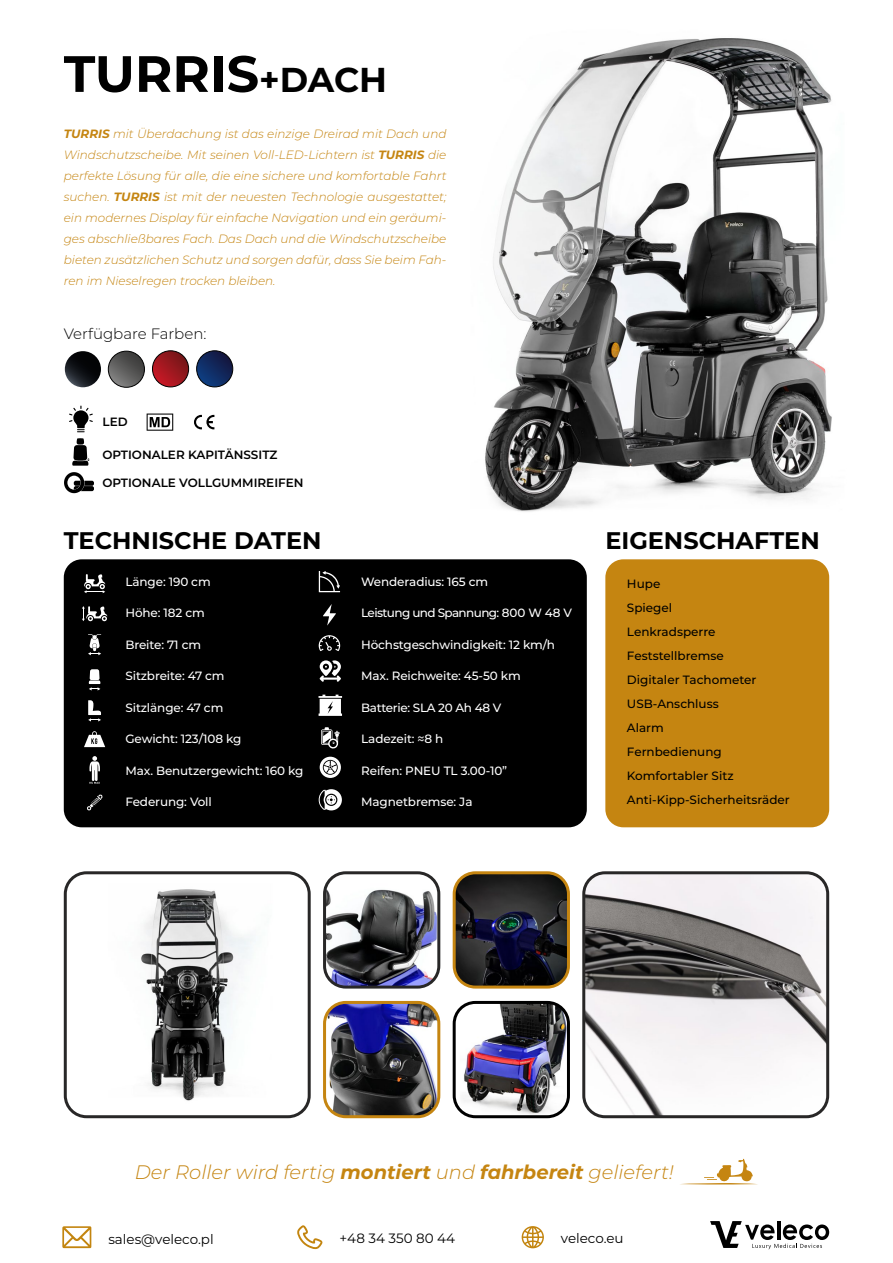
<style>
.page{position:relative;width:893px;height:1263px;background:#fff}
.page>*{position:absolute;margin:0;border:0;box-sizing:border-box;transform-origin:0 0}
.t1{font:700 51px "Montserrat";color:#000}
.t2{font:700 24px "Montserrat";color:#000}
.t3{font:italic 300 19.5px "Montserrat";color:#c58511}
.t4{font:300 15px "Montserrat";color:#000}
.t5{font:13.5px "Montserrat";color:#000}
.t6{font:italic 300 12px/21px "Montserrat";color:#c58511;text-align:justify}
.t7{font:500 12px "Montserrat";letter-spacing:-.01em;color:#fff}
.t8{font:500 12px/24px "Montserrat";color:#000}
.t9{font:600 12px "Montserrat";color:#000}
.t10{font:500 12px "Montserrat";letter-spacing:-.05em;color:#fff}
.s1{font-size:34.5px}
.s2{font-weight:700}
</style>
<div class="page">
<svg style="left:710px;top:1221px;width:119px;height:28px"></svg>
<svg style="left:62px;top:1226px;width:29px;height:22px"></svg>
<svg style="left:297px;top:1225px;width:25px;height:24px"></svg>
<svg style="left:522px;top:1226px;width:22px;height:22px"></svg>
<div style="left:64px;top:559px;width:523px;height:268px;background:#000;border-radius:18px"></div>
<div style="left:605px;top:559px;width:224px;height:268px;background:#c58511;border-radius:18px"></div>
<svg style="left:84px;top:574px;width:21px;height:19px"></svg>
<svg style="left:88px;top:634px;width:13px;height:21px"></svg>
<svg style="left:82px;top:606px;width:25px;height:15px"></svg>
<svg style="left:89px;top:669px;width:11px;height:21px"></svg>
<svg style="left:88px;top:700px;width:13px;height:21px"></svg>
<svg style="left:84px;top:731px;width:21px;height:16px"></svg>
<svg style="left:89px;top:756px;width:11px;height:28px"></svg>
<svg style="left:87px;top:794px;width:16px;height:17px"></svg>
<svg style="left:319px;top:571px;width:21px;height:21px"></svg>
<svg style="left:323px;top:604px;width:13px;height:21px"></svg>
<svg style="left:319px;top:635px;width:21px;height:16px"></svg>
<svg style="left:320px;top:660px;width:21px;height:22px"></svg>
<svg style="left:318px;top:695px;width:24px;height:21px"></svg>
<svg style="left:321px;top:727px;width:18px;height:22px"></svg>
<svg style="left:320px;top:757px;width:21px;height:21px"></svg>
<svg style="left:319px;top:789px;width:23px;height:21px"></svg>
<svg style="left:680px;top:1159px;width:78px;height:26px"></svg>
<img style="left:485px;top:38px;width:347px;height:474px">
<img style="left:456px;top:1004px;width:110px;height:111px">
<div style="left:453px;top:1001px;width:117px;height:117px;border:3px solid #000;border-radius:21px"></div>
<img style="left:327px;top:1004px;width:110px;height:111px">
<div style="left:323px;top:1001px;width:117px;height:117px;border:3px solid #c58511;border-radius:21px"></div>
<img style="left:454px;top:875px;width:113px;height:112px">
<div style="left:453px;top:871px;width:117px;height:117px;border:3px solid #c58511;border-radius:21px"></div>
<img style="left:326px;top:875px;width:113px;height:112px">
<div style="left:323px;top:871px;width:117px;height:117px;border:3px solid #282727;border-radius:21px"></div>
<img style="left:586px;top:875px;width:240px;height:240px">
<div style="left:582px;top:871px;width:247px;height:247px;border:3px solid #282727;border-radius:21px"></div>
<img style="left:67px;top:875px;width:240px;height:240px">
<div style="left:64px;top:871px;width:247px;height:247px;border:3px solid #282727;border-radius:21px"></div>
<svg style="left:69px;top:406px;width:24px;height:26px"></svg>
<svg style="left:72px;top:438px;width:17px;height:28px"></svg>
<svg style="left:147px;top:413px;width:26px;height:18px"></svg>
<svg style="left:194px;top:415px;width:20px;height:14px"></svg>
<svg style="left:108px;top:351px;width:36px;height:36px"></svg>
<div style="left:108px;top:351px;width:37px;height:37px;border:1px solid #000;border-radius:50%"></div>
<svg style="left:152px;top:351px;width:37px;height:36px"></svg>
<div style="left:152px;top:350px;width:37px;height:37px;border:1px solid #000;border-radius:50%"></div>
<svg style="left:197px;top:351px;width:36px;height:36px"></svg>
<div style="left:196px;top:350px;width:37px;height:37px;border:1px solid #000;border-radius:50%"></div>
<svg style="left:65px;top:351px;width:36px;height:36px"></svg>
<svg style="left:64px;top:472px;width:30px;height:21px"></svg>
<h1 class="t1" style="left:64px;top:37px;width:325px">TURRIS<span class="s1">+DACH</span></h1>
<p class="t6" style="left:64px;top:123px;width:384px"><span class="s2">TURRIS</span> mit Überdachung ist das einzige Dreirad mit Dach und Windschutzscheibe. Mit seinen Voll-LED-Lichtern ist <span class="s2">TURRIS</span> die perfekte Lösung für alle, die eine sichere und komfortable Fahrt suchen. <span class="s2">TURRIS</span> ist mit der neuesten Technologie ausgestattet; ein modernes Display für einfache Navigation und ein geräumi&shy;ges abschließbares Fach. Das Dach und die Windschutzscheibe bieten zusätzlichen Schutz und sorgen dafür, dass Sie beim Fah&shy;ren im Nieselregen trocken bleiben.</p>
<p class="t4" style="left:64px;top:323px;width:144px">Verfügbare Farben:</p>
<p class="t9" style="left:103px;top:413px;width:27px">LED</p>
<p class="t9" style="left:102px;top:446px;width:177px">OPTIONALER KAPITÄNSSITZ</p>
<p class="t9" style="left:102px;top:474px;width:203px">OPTIONALE VOLLGUMMIREIFEN</p>
<h2 class="t2" style="left:64px;top:524px;width:259px">TECHNISCHE DATEN</h2>
<h2 class="t2" style="left:605px;top:524px;width:216px">EIGENSCHAFTEN</h2>
<p class="t7" style="left:125px;top:573px;width:87px">Länge: 190 cm</p>
<p class="t7" style="left:125px;top:605px;width:81px">Höhe: 182 cm</p>
<p class="t7" style="left:125px;top:636px;width:77px">Breite: 71 cm</p>
<p class="t7" style="left:125px;top:668px;width:101px">Sitzbreite: 47 cm</p>
<p class="t7" style="left:125px;top:699px;width:99px">Sitzlänge: 47 cm</p>
<p class="t7" style="left:125px;top:731px;width:117px">Gewicht: 123/108 kg</p>
<p class="t7" style="left:125px;top:762px;width:179px">Max. Benutzergewicht: 160 kg</p>
<p class="t7" style="left:125px;top:794px;width:88px">Federung: Voll</p>
<p class="t7" style="left:361px;top:573px;width:128px">Wenderadius: 165 cm</p>
<p class="t10" style="left:361px;top:605px;width:212px">Leistung und Spannung: 800 W 48 V</p>
<p class="t7" style="left:361px;top:636px;width:195px">Höchstgeschwindigkeit: 12 km/h</p>
<p class="t7" style="left:361px;top:668px;width:161px">Max. Reichweite: 45-50 km</p>
<p class="t7" style="left:361px;top:699px;width:142px">Batterie: SLA 20 Ah 48 V</p>
<p class="t7" style="left:361px;top:731px;width:84px">Ladezeit: ≈8 h</p>
<p class="t7" style="left:361px;top:762px;width:148px">Reifen: PNEU TL 3.00-10”</p>
<p class="t7" style="left:361px;top:794px;width:113px">Magnetbremse: Ja</p>
<p class="t8" style="left:627px;top:571px;width:164px">Hupe<br>Spiegel<br>Lenkradsperre<br>Feststellbremse<br>Digitaler Tachometer<br>USB-Anschluss<br>Alarm<br>Fernbedienung<br>Komfortabler Sitz<br>Anti-Kipp-Sicherheitsräder</p>
<h3 class="t3" style="left:135px;top:1159px;width:541px">Der Roller wird fertig <span class="s2">montiert</span> und <span class="s2">fahrbereit</span> geliefert!</h3>
<p class="t5" style="left:108px;top:1230px;width:107px">sales@veleco.pl</p>
<p class="t5" style="left:339px;top:1229px;width:117px">+48 34 350 80 44</p>
<p class="t5" style="left:561px;top:1229px;width:64px">veleco.eu</p>
</div>
